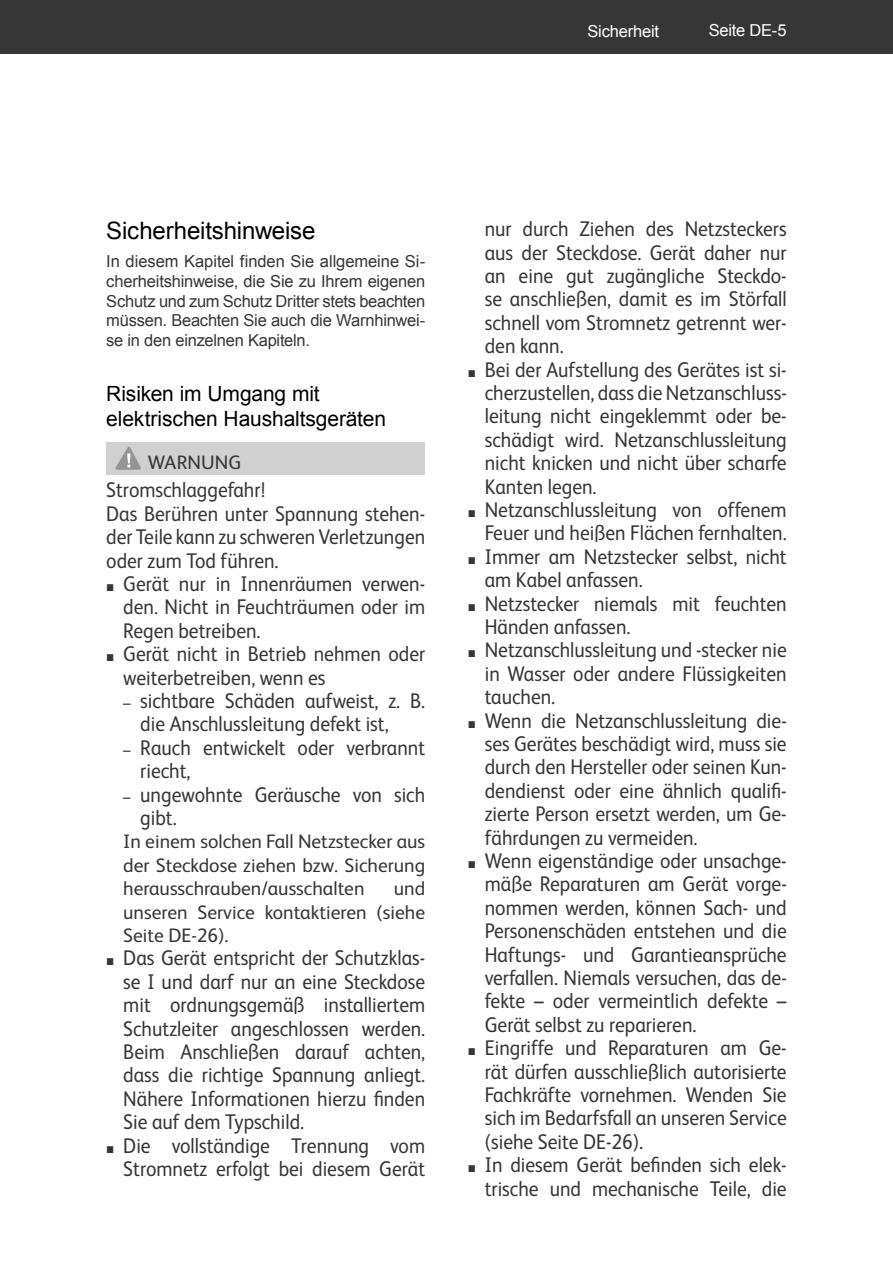
<style>
.page{position:relative;width:893px;height:1263px;background:#fff}
.page>*{position:absolute;margin:0;border:0;box-sizing:border-box;transform-origin:0 0}
.t1{font:24px "Arial";letter-spacing:-.005em;color:#000}
.t2{font:21.3px/23.4px "FS Albert";color:#363636;text-align:justify;scale:.92 1}
.t3{font:21px/25.2px "Arial";letter-spacing:-.005em;color:#000}
.t4{font:19.5px/23.4px "FS Albert";color:#363636;text-align:justify}
.t5{font:16.5px/19.8px "Arial";letter-spacing:-.015em;color:#363636;text-align:justify}
.t6{font:16.5px "Arial";letter-spacing:-.015em;color:#fff}
.s1{font-family:"Arial";font-size:14.7px}
</style>
<div class="page">
<div style="left:0;top:0;width:893px;height:54px;background:#363636"></div>
<div style="left:106px;top:442px;width:319px;height:33px;background:#d0d0d0"></div>
<svg style="left:116px;top:447px;width:25px;height:23px"></svg>
<p class="t6" style="left:587px;top:22px;width:73px">Sicherheit</p>
<p class="t6" style="left:709px;top:22px;width:80px">Seite DE-5</p>
<p class="t1" style="left:106px;top:217px;width:211px">Sicherheitshinweise</p>
<p class="t5" style="left:106px;top:251px;width:320px">In diesem Kapitel finden Sie allgemeine Si&shy;cherheitshinweise, die Sie zu Ihrem eigenen Schutz und zum Schutz Dritter stets beachten müssen. Beachten Sie auch die Warnhinwei&shy;se in den einzelnen Kapiteln.</p>
<p class="t3" style="left:106px;top:381px;width:281px">Risiken im Umgang mit elektrischen Haushaltsgeräten</p>
<p class="t4" style="left:148px;top:452px;width:95px">WARNUNG</p>
<p class="t2" style="left:106px;top:480px;width:348px;text-align:left">Stromschlaggefahr!<br>Das Berühren unter Spannung stehen&shy;der Teile kann zu schweren Verletzungen oder zum Tod führen.</p>
<p class="t2" style="left:123px;top:574px;width:330px;text-indent:-17px"><span class="s1">■</span> Gerät nur in Innenräumen verwen&shy;den. Nicht in Feuchträumen oder im Regen betreiben.</p>
<p class="t2" style="left:123px;top:644px;width:330px;text-indent:-17px"><span class="s1">■</span> Gerät nicht in Betrieb nehmen oder weiterbetreiben, wenn es</p>
<p class="t2" style="left:140px;top:691px;width:311px;text-indent:-17px"><span class="s1">–</span> sichtbare Schäden aufweist, z. B. die Anschlussleitung defekt ist,</p>
<p class="t2" style="left:140px;top:738px;width:311px;text-indent:-17px"><span class="s1">–</span> Rauch entwickelt oder verbrannt riecht,</p>
<p class="t2" style="left:140px;top:784px;width:311px;text-indent:-17px"><span class="s1">–</span> ungewohnte Geräusche von sich gibt.</p>
<p class="t4" style="left:123px;top:832px;width:303px">In einem solchen Fall Netzstecker aus der Steckdose ziehen bzw. Sicherung herausschrauben/ausschalten</p>
<p class="t4" style="left:123px;top:879px;width:303px;text-indent:271px">und unseren Service kontaktieren (siehe Seite DE-26).</p>
<p class="t2" style="left:123px;top:948px;width:330px;text-indent:-17px"><span class="s1">■</span> Das Gerät entspricht der Schutzklas&shy;se I und darf nur an eine Steckdose mit ordnungsgemäß installiertem Schutzleiter angeschlossen werden.<br>Beim Anschließen darauf achten, dass die richtige Spannung anliegt.<br>Nähere Informationen hierzu finden Sie auf dem Typschild.</p>
<p class="t2" style="left:106px;top:1135px;width:348px;text-align:right"><span class="s1">■</span> Die vollständige Trennung vom<br>Stromnetz erfolgt bei diesem Gerät</p>
<p class="t2" style="left:485px;top:219px;width:330px">nur durch Ziehen des Netzsteckers aus der Steckdose. Gerät daher nur an eine gut zugängliche Steckdo&shy;se anschließen, damit es im Störfall schnell vom Stromnetz getrennt wer&shy;den kann.</p>
<p class="t2" style="left:485px;top:359px;width:330px;text-indent:-17px"><span class="s1">■</span> Bei der Aufstellung des Gerätes ist si&shy;cherzustellen, dass die Netzanschluss&shy;leitung nicht eingeklemmt oder be&shy;schädigt wird. Netzanschlussleitung nicht knicken und nicht über scharfe Kanten legen.</p>
<p class="t2" style="left:468px;top:500px;width:348px;text-align:right"><span class="s1">■</span> Netzanschlussleitung von offenem<br>Feuer und heißen Flächen fernhalten.</p>
<p class="t2" style="left:485px;top:547px;width:330px;text-indent:-17px"><span class="s1">■</span> Immer am Netzstecker selbst, nicht am Kabel anfassen.</p>
<p class="t2" style="left:485px;top:593px;width:330px;text-indent:-17px"><span class="s1">■</span> Netzstecker niemals mit feuchten<br>Händen anfassen.</p>
<p class="t2" style="left:485px;top:640px;width:330px;text-indent:-17px"><span class="s1">■</span> Netzanschlussleitung und -stecker nie in Wasser oder andere Flüssigkeiten tauchen.</p>
<p class="t2" style="left:485px;top:710px;width:330px;text-indent:-17px"><span class="s1">■</span> Wenn die Netzanschlussleitung die&shy;ses Gerätes beschädigt wird, muss sie durch den Hersteller oder seinen Kun&shy;dendienst oder eine ähnlich qualifi&shy;zierte Person ersetzt werden, um Ge&shy;fährdungen zu vermeiden.</p>
<p class="t2" style="left:485px;top:851px;width:330px;text-indent:-17px"><span class="s1">■</span> Wenn eigenständige oder unsachge&shy;mäße Reparaturen am Gerät vorge&shy;nommen werden, können Sach- und Personenschäden entstehen und die Haftungs- und Garantieansprüche verfallen. Niemals versuchen, das de&shy;fekte – oder vermeintlich defekte – Gerät selbst zu reparieren.</p>
<p class="t2" style="left:485px;top:1038px;width:330px;text-indent:-17px"><span class="s1">■</span> Eingriffe und Reparaturen am Ge&shy;rät dürfen ausschließlich autorisierte Fachkräfte vornehmen. Wenden Sie sich im Bedarfsfall an unseren Service (siehe Seite DE-26).</p>
<p class="t2" style="left:468px;top:1155px;width:348px;text-align:right"><span class="s1">■</span> In diesem Gerät befinden sich elek&shy;trische und mechanische Teile, die</p>
</div>
